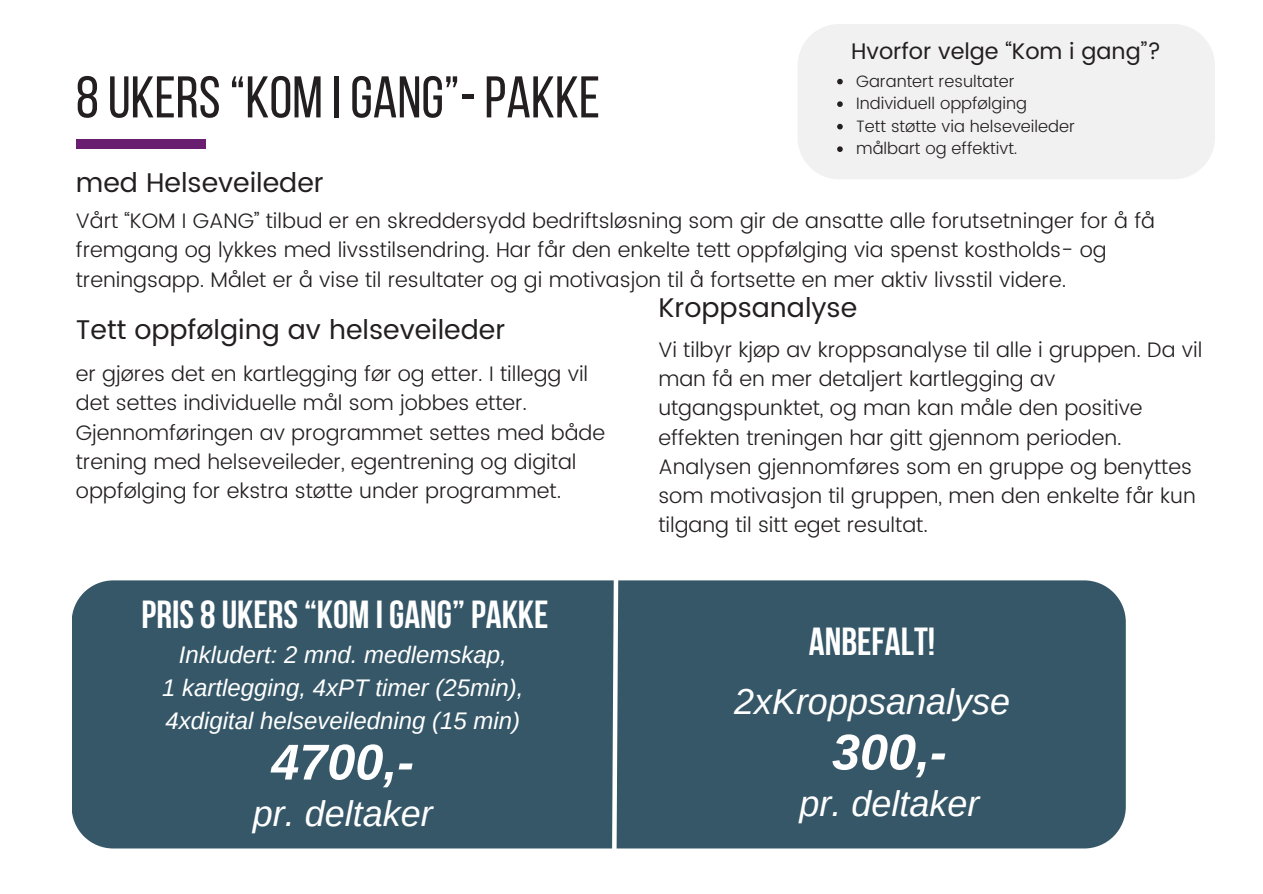
<style>
.page{position:relative;width:1263px;height:894px;background:#fff}
.page>*{position:absolute;margin:0;border:0;box-sizing:border-box;transform-origin:0 0}
.t1{font:58.65px "Bebas Neue";color:#231f20}
.t2{font:italic 700 50.4px "Arimo";color:#fff}
.t3{font:700 39px "Bebas Neue";color:#fff}
.t4{font:italic 36px "Arimo";color:#fff}
.t5{font:27px "Poppins";color:#231f20}
.t6{font:italic 24px/32.7px "Arimo";color:#fff;text-align:center}
.t7{font:22.5px "Poppins";color:#231f20}
.t8{font:300 21px/29.2px "Poppins";color:#231f20}
.t9{font:300 16.5px "Poppins";color:#231f20}
</style>
<div class="page">
<div style="left:76px;top:139px;width:129px;height:9px;background:#691e6f"></div>
<div style="left:72px;top:580px;width:1053px;height:268px;background:#355768"></div>
<svg style="left:609px;top:580px;width:12px;height:269px"></svg>
<div style="left:798px;top:24px;width:417px;height:155px;background:#f2f1f1"></div>
<svg style="left:837px;top:79px;width:6px;height:5px"></svg>
<svg style="left:837px;top:101px;width:6px;height:6px"></svg>
<svg style="left:837px;top:124px;width:6px;height:5px"></svg>
<svg style="left:837px;top:146px;width:6px;height:6px"></svg>
<p class="t1" style="left:76px;top:73px;width:526px">8UKERS“KOM I GANG”-PAKKE</p>
<p class="t5" style="left:76px;top:167px;width:249px">med Helseveileder</p>
<h5 class="t7" style="left:851px;top:38px;width:312px">Hvorfor velge “Kom i gang”?</h5>
<h1 class="t9" style="left:856px;top:71px;width:160px">Garantert resultater</h1>
<h5 class="t9" style="left:856px;top:94px;width:172px">Individuell oppfølging</h5>
<p class="t9" style="left:856px;top:116px;width:220px">Tett støtte via helseveileder</p>
<h5 class="t9" style="left:856px;top:139px;width:163px">målbart og effektivt.</h5>
<p class="t8" style="left:76px;top:206px;width:1081px">Vårt “KOM I GANG” tilbud er en skreddersydd bedriftsløsning som gir de ansatte alle forutsetninger for å få fremgang og lykkes med livsstilsendring. Har får den enkelte tett oppfølging via spenst kostholds- og treningsapp. Målet er å vise til resultater og gi motivasjon til å fortsette en mer aktiv livsstil videre.</p>
<h6 class="t5" style="left:76px;top:313px;width:431px">Tett oppfølging av helseveileder</h6>
<p class="t8" style="left:76px;top:359px;width:531px">er gjøres det en kartlegging før og etter. I tillegg vil det settes individuelle mål som jobbes etter.<br>Gjennomføringen av programmet settes med både trening med helseveileder, egentrening og digital oppfølging for ekstra støtte under programmet.</p>
<h2 class="t3" style="left:142px;top:598px;width:408px">PRIS8UKERS“KOM I GANG”PAKKE</h2>
<h6 class="t6" style="left:162px;top:638px;width:363px">Inkludert: 2 mnd. medlemskap,<br>1 kartlegging, 4xPT timer (25min),<br>4xdigital helseveiledning (15 min)</h6>
<p class="t2" style="left:271px;top:733px;width:144px">4700,-</p>
<h4 class="t4" style="left:253px;top:793px;width:181px">pr. deltaker</h4>
<h3 class="t5" style="left:658px;top:291px;width:200px">Kroppsanalyse</h3>
<p class="t8" style="left:658px;top:335px;width:545px">Vi tilbyr kjøp av kroppsanalyse til alle i gruppen. Da vil man få en mer detaljert kartlegging av utgangspunktet, og man kan måle den positive effekten treningen har gitt gjennom perioden.<br>Analysen gjennomføres som en gruppe og benyttes som motivasjon til gruppen, men den enkelte får kun tilgang til sitt eget resultat.</p>
<h3 class="t3" style="left:809px;top:625px;width:128px">ANBEFALT!</h3>
<h4 class="t4" style="left:734px;top:681px;width:278px">2xKroppsanalyse</h4>
<h2 class="t2" style="left:832px;top:723px;width:116px">300,-</h2>
<h4 class="t4" style="left:799px;top:783px;width:181px">pr. deltaker</h4>
</div>
